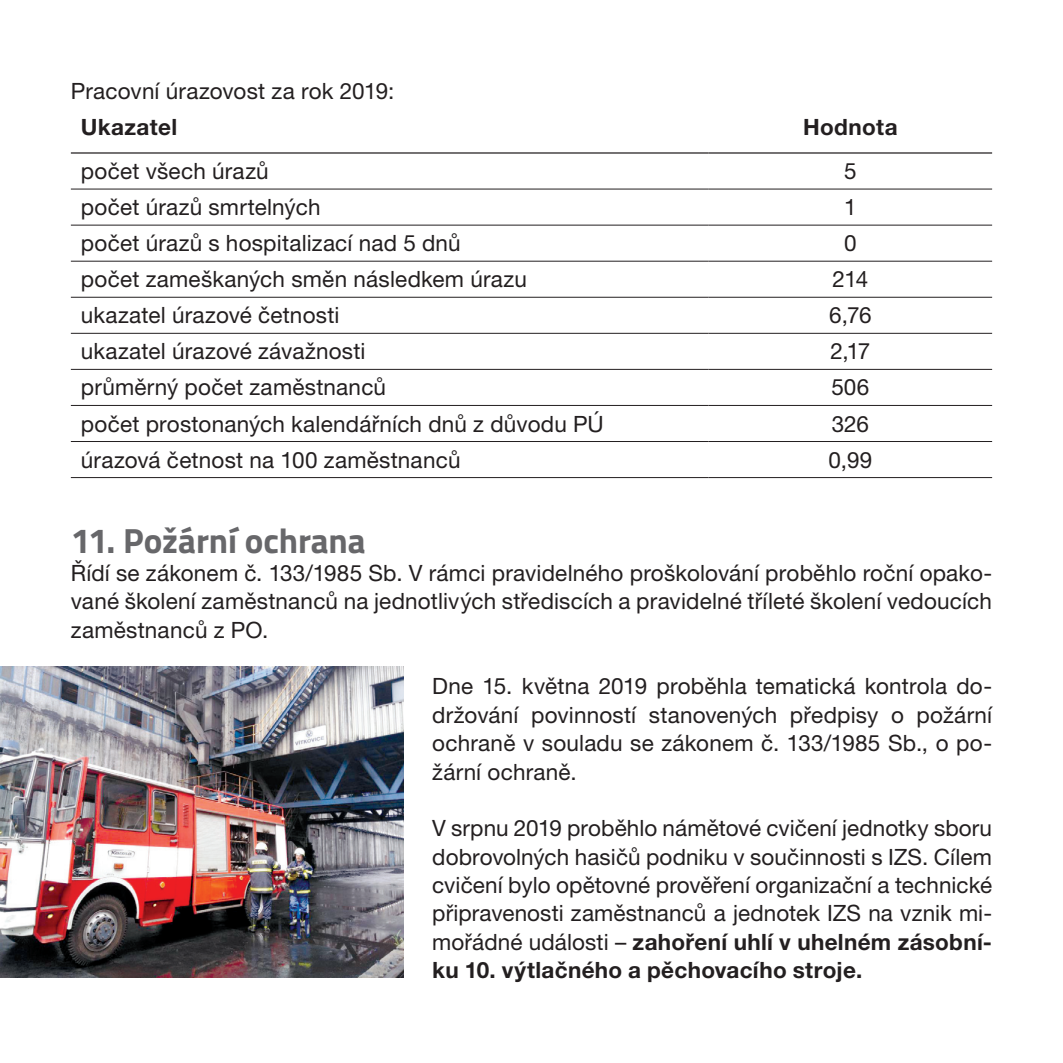
<style>
.page{position:relative;width:1063px;height:1063px;background:#fff}
.page>*{position:absolute;margin:0;border:0;box-sizing:border-box;transform-origin:0 0}
.nadpis{font:700 35px "Titillium Web";letter-spacing:-.005em;color:#67676a}
.text{font:22.5px/28.2px "Helvetica Neue LT Pro";letter-spacing:.01em;color:#231f20;text-align:justify}
.tabulka{font:22.5px "Helvetica Neue LT Pro";letter-spacing:.01em;color:#231f20}
.tabulka-2{font:700 22.5px "Helvetica Neue LT Pro";letter-spacing:.015em;color:#231f20}
.s1{font-weight:700}
</style>
<div class="page">
<hr style="left:71px;top:189px;width:638px;height:1px;background:#231f20">
<hr style="left:709px;top:189px;width:283px;height:1px;background:#231f20">
<hr style="left:71px;top:225px;width:638px;height:1px;background:#231f20">
<hr style="left:709px;top:225px;width:283px;height:1px;background:#231f20">
<hr style="left:71px;top:261px;width:638px;height:1px;background:#231f20">
<hr style="left:709px;top:261px;width:283px;height:1px;background:#231f20">
<hr style="left:71px;top:297px;width:638px;height:1px;background:#231f20">
<hr style="left:709px;top:297px;width:283px;height:1px;background:#231f20">
<hr style="left:71px;top:333px;width:638px;height:1px;background:#231f20">
<hr style="left:709px;top:333px;width:283px;height:1px;background:#231f20">
<hr style="left:71px;top:369px;width:638px;height:1px;background:#231f20">
<hr style="left:709px;top:369px;width:283px;height:1px;background:#231f20">
<hr style="left:71px;top:405px;width:638px;height:1px;background:#231f20">
<hr style="left:709px;top:405px;width:283px;height:1px;background:#231f20">
<hr style="left:71px;top:441px;width:638px;height:1px;background:#231f20">
<hr style="left:709px;top:441px;width:283px;height:1px;background:#231f20">
<hr style="left:71px;top:477px;width:638px;height:1px;background:#231f20">
<hr style="left:709px;top:477px;width:283px;height:1px;background:#231f20">
<hr style="left:71px;top:152px;width:638px;height:2px;background:#231f20">
<hr style="left:709px;top:152px;width:283px;height:2px;background:#231f20">
<img style="left:0;top:666px;width:404px;height:312px">
<p class="text" style="left:71px;top:77px;width:325px">Pracovní úrazovost za rok 2019:</p>
<p class="tabulka-2" style="left:81px;top:113px;width:98px">Ukazatel</p>
<p class="tabulka-2" style="left:803px;top:113px;width:96px">Hodnota</p>
<p class="tabulka" style="left:81px;top:157px;width:189px">počet všech úrazů</p>
<p class="tabulka" style="left:844px;top:157px;width:14px">5</p>
<p class="tabulka" style="left:81px;top:193px;width:241px">počet úrazů smrtelných</p>
<p class="tabulka" style="left:844px;top:193px;width:14px">1</p>
<p class="tabulka" style="left:81px;top:229px;width:381px">počet úrazů s hospitalizací nad 5 dnů</p>
<p class="tabulka" style="left:844px;top:229px;width:14px">0</p>
<p class="tabulka" style="left:81px;top:265px;width:448px">počet zameškaných směn následkem úrazu</p>
<p class="tabulka" style="left:833px;top:265px;width:37px">214</p>
<p class="tabulka" style="left:81px;top:301px;width:260px">ukazatel úrazové četnosti</p>
<p class="tabulka" style="left:829px;top:301px;width:44px">6,76</p>
<p class="tabulka" style="left:81px;top:337px;width:286px">ukazatel úrazové závažnosti</p>
<p class="tabulka" style="left:831px;top:337px;width:41px">2,17</p>
<p class="tabulka" style="left:81px;top:374px;width:307px">průměrný počet zaměstnanců</p>
<p class="tabulka" style="left:831px;top:374px;width:40px">506</p>
<p class="tabulka" style="left:81px;top:410px;width:524px">počet prostonaných kalendářních dnů z důvodu PÚ</p>
<p class="tabulka" style="left:832px;top:410px;width:39px">326</p>
<p class="tabulka" style="left:81px;top:446px;width:381px">úrazová četnost na 100 zaměstnanců</p>
<p class="tabulka" style="left:828px;top:446px;width:45px">0,99</p>
<p class="nadpis" style="left:71px;top:514px;width:296px">11. Požární ochrana</p>
<p class="text" style="left:71px;top:558px;width:923px">Řídí se zákonem č. 133/1985 Sb. V rámci pravidelného proškolování proběhlo roční opako&shy;vané školení zaměstnanců na jednotlivých střediscích a pravidelné tříleté školení vedoucích zaměstnanců z PO.</p>
<p class="text" style="left:432px;top:672px;width:561px">Dne 15. května 2019 proběhla tematická kontrola do&shy;držování povinností stanovených předpisy o požární ochraně v souladu se zákonem č. 133/1985 Sb., o po&shy;žární ochraně.</p>
<p class="text" style="left:432px;top:814px;width:561px">V srpnu 2019 proběhlo námětové cvičení jednotky sboru dobrovolných hasičů podniku v součinnosti s IZS. Cílem cvičení bylo opětovné prověření organizační a technické připravenosti zaměstnanců a jednotek IZS na vznik mi&shy;mořádné události – <span class="s1">zahoření uhlí v uhelném zásobní&shy;ku 10. výtlačného a pěchovacího stroje.</span></p>
</div>
